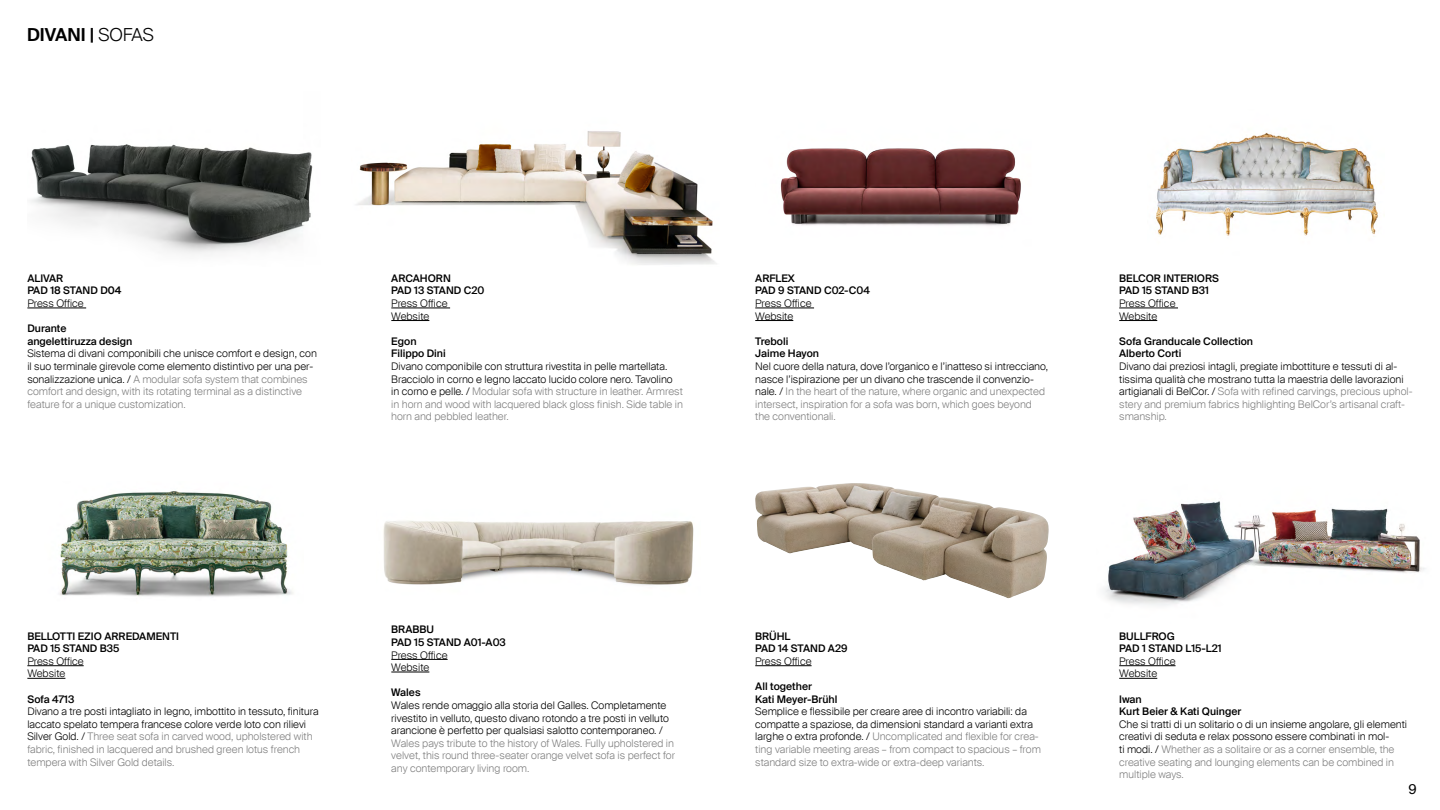
<style>
.page{position:relative;width:1440px;height:810px;background:#fff}
.page>*{position:absolute;margin:0;border:0;box-sizing:border-box;transform-origin:0 0}
.t1{font:600 18px "Suisse Intl";color:#000}
.t2{font:13.5px "Suisse Intl";color:#000}
.t3{font:300 10.5px/12.6px "Suisse Intl";color:#000}
.t4{font:500 10.5px/12.6px "Suisse Intl";color:#000}
.t5{font:300 10.5px/12.6px "Suisse Intl";color:#808080;text-align:justify}
.s1{font-weight:300}
.s2{color:#808080}
</style>
<div class="page">
<img style="left:31px;top:144px;width:282px;height:110px">
<hr style="left:27px;top:308px;width:59px;height:1px;background:#000">
<img style="left:356px;top:131px;width:360px;height:134px">
<hr style="left:391px;top:308px;width:59px;height:1px;background:#000">
<hr style="left:391px;top:320px;width:38px;height:1px;background:#000">
<img style="left:780px;top:148px;width:241px;height:78px">
<hr style="left:755px;top:308px;width:59px;height:1px;background:#000">
<hr style="left:755px;top:320px;width:38px;height:1px;background:#000">
<img style="left:1156px;top:132px;width:222px;height:104px">
<hr style="left:1119px;top:308px;width:59px;height:1px;background:#000">
<hr style="left:1119px;top:320px;width:38px;height:1px;background:#000">
<img style="left:59px;top:491px;width:234px;height:106px">
<hr style="left:27px;top:665px;width:57px;height:1px;background:#000">
<hr style="left:27px;top:678px;width:38px;height:1px;background:#000">
<img style="left:383px;top:520px;width:311px;height:65px">
<hr style="left:391px;top:659px;width:57px;height:1px;background:#000">
<hr style="left:391px;top:672px;width:38px;height:1px;background:#000">
<img style="left:755px;top:483px;width:294px;height:115px">
<hr style="left:755px;top:665px;width:57px;height:1px;background:#000">
<img style="left:1104px;top:501px;width:321px;height:105px">
<hr style="left:1119px;top:665px;width:57px;height:1px;background:#000">
<hr style="left:1119px;top:678px;width:38px;height:1px;background:#000">
<h1 class="t1" style="left:27px;top:24px;width:128px">DIVANI | <span class="s1">SOFAS</span></h1>
<p class="t4" style="left:27px;top:272px;width:95px">ALIVAR<br>PAD 18 STAND D04</p>
<p class="t3" style="left:27px;top:297px;width:58px">Press Office</p>
<p class="t4" style="left:27px;top:322px;width:107px">Durante angelettiruzza design</p>
<p class="t3" style="left:27px;top:348px;width:291px">Sistema di divani componibili che unisce comfort e design, con il suo terminale girevole come elemento distintivo per una per&shy;sonalizzazione unica. / <span class="s2">A modular sofa system that combines comfort and design, with its rotating terminal as a distinctive feature for a unique customization.</span></p>
<p class="t4" style="left:391px;top:272px;width:95px">ARCAHORN<br>PAD 13 STAND C20</p>
<p class="t3" style="left:391px;top:297px;width:58px">Press Office<br>Website</p>
<p class="t4" style="left:391px;top:335px;width:56px">Egon<br>Filippo Dini</p>
<p class="t3" style="left:391px;top:360px;width:293px">Divano componibile con struttura rivestita in pelle martellata.<br>Bracciolo in corno e legno laccato lucido colore nero. Tavolino in corno e pelle. / <span class="s2">Modular sofa with structure in leather. Armrest in horn and wood with lacquered black gloss finish. Side table in horn and pebbled leather.</span></p>
<p class="t4" style="left:755px;top:272px;width:116px">ARFLEX<br>PAD 9 STAND C02-C04</p>
<p class="t3" style="left:755px;top:297px;width:58px">Press Office<br>Website</p>
<p class="t4" style="left:755px;top:335px;width:65px">Treboli<br>Jaime Hayon</p>
<p class="t3" style="left:755px;top:360px;width:294px">Nel cuore della natura, dove l’organico e l’inatteso si intrecciano, nasce l’ispirazione per un divano che trascende il convenzio&shy;nale. / <span class="s2">In the heart of the nature, where organic and unexpected intersect, inspiration for a sofa was born, which goes beyond the conventionali.</span></p>
<p class="t4" style="left:1119px;top:272px;width:101px">BELCOR INTERIORS<br>PAD 15 STAND B31</p>
<p class="t3" style="left:1119px;top:297px;width:58px">Press Office<br>Website</p>
<p class="t4" style="left:1119px;top:335px;width:135px">Sofa Granducale Collection<br>Alberto Corti</p>
<p class="t3" style="left:1119px;top:360px;width:295px">Divano dai preziosi intagli, pregiate imbottiture e tessuti di al&shy;tissima qualità che mostrano tutta la maestria delle lavorazioni artigianali di BelCor. / <span class="s2">Sofa with refined carvings, precious uphol&shy;stery and premium fabrics highlighting BelCor’s artisanal craft&shy;smanship.</span></p>
<p class="t4" style="left:27px;top:630px;width:153px">BELLOTTI EZIO ARREDAMENTI<br>PAD 15 STAND B35</p>
<p class="t3" style="left:27px;top:655px;width:58px">Press Office<br>Website</p>
<p class="t4" style="left:27px;top:693px;width:48px">Sofa 4713</p>
<p class="t3" style="left:27px;top:705px;width:293px">Divano a tre posti intagliato in legno, imbottito in tessuto, finitura laccato spelato tempera francese colore verde loto con rilievi Silver Gold. / <span class="s2">Three seat sofa in carved wood, upholstered with fabric, finished in lacquered and brushed green lotus french tempera with Silver Gold details.</span></p>
<p class="t4" style="left:391px;top:623px;width:116px">BRABBU<br>PAD 15 STAND A01-A03</p>
<p class="t3" style="left:391px;top:649px;width:58px">Press Office<br>Website</p>
<p class="t4" style="left:391px;top:686px;width:31px">Wales</p>
<p class="t3" style="left:391px;top:699px;width:279px">Wales rende omaggio alla storia del Galles. Completamente rivestito in velluto, questo divano rotondo a tre posti in velluto arancione è perfetto per qualsiasi salotto contemporaneo. /</p>
<p class="t5" style="left:391px;top:737px;width:285px">Wales pays tribute to the history of Wales. Fully upholstered in velvet, this round three-seater orange velvet sofa is perfect for any contemporary living room.</p>
<p class="t4" style="left:755px;top:630px;width:94px">BRÜHL<br>PAD 14 STAND A29</p>
<p class="t3" style="left:755px;top:655px;width:58px">Press Office</p>
<p class="t4" style="left:755px;top:680px;width:84px">All together<br>Kati Meyer-Brühl</p>
<p class="t3" style="left:755px;top:705px;width:287px">Semplice e flessibile per creare aree di incontro variabili: da compatte a spaziose, da dimensioni standard a varianti extra larghe o extra profonde. / <span class="s2">Uncomplicated and flexible for crea&shy;ting variable meeting areas – from compact to spacious – from standard size to extra-wide or extra-deep variants.</span></p>
<p class="t4" style="left:1119px;top:630px;width:104px">BULLFROG<br>PAD 1 STAND L15-L21</p>
<p class="t3" style="left:1119px;top:655px;width:58px">Press Office<br>Website</p>
<p class="t4" style="left:1119px;top:693px;width:124px">Iwan<br>Kurt Beier &amp; Kati Quinger</p>
<p class="t3" style="left:1119px;top:718px;width:289px">Che si tratti di un solitario o di un insieme angolare, gli elementi creativi di seduta e relax possono essere combinati in mol-<br>ti modi. / <span class="s2">Whether as a solitaire or as a corner ensemble, the creative seating and lounging elements can be combined in multiple ways.</span></p>
<p class="t2" style="left:1409px;top:782px;width:10px">9</p>
</div>
